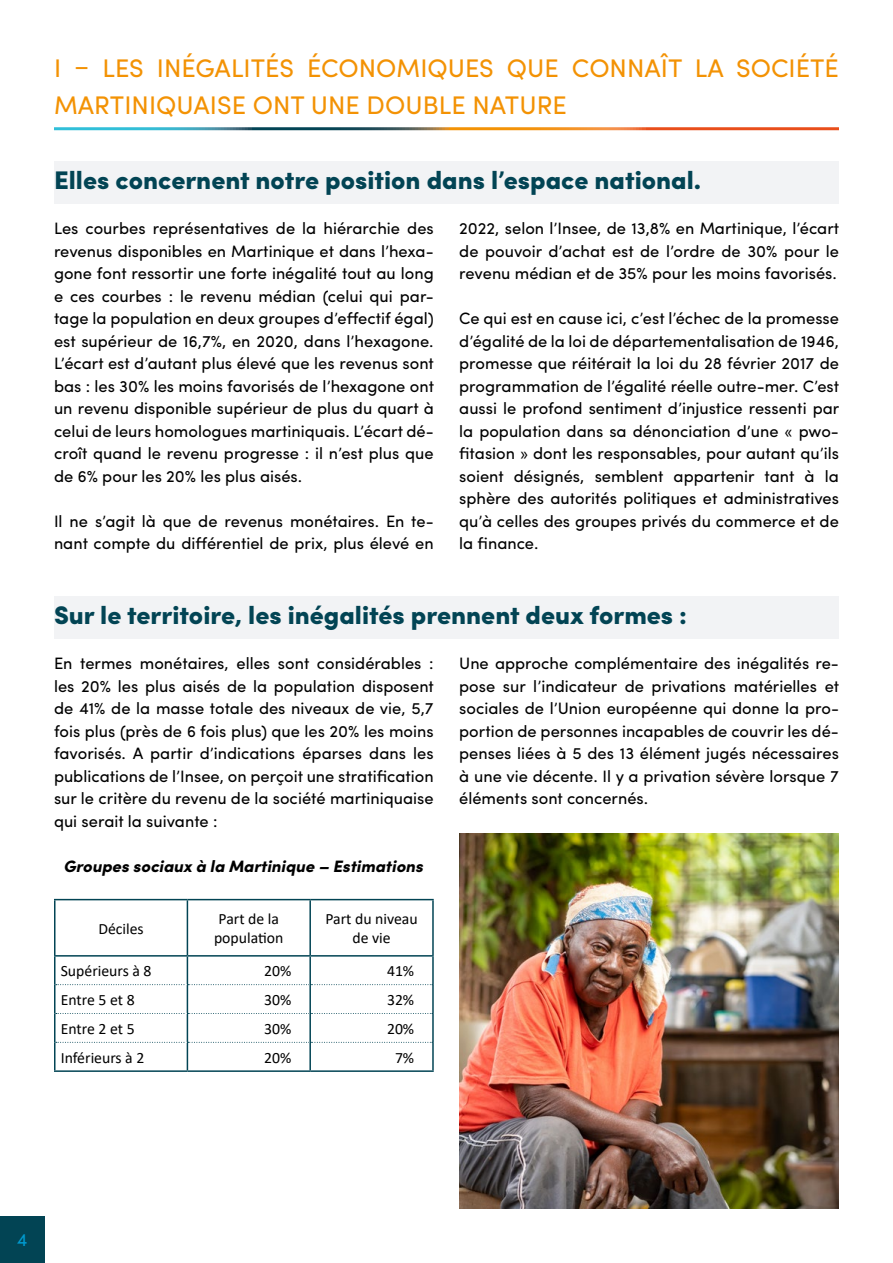
<style>
.page{position:relative;width:893px;height:1263px;background:#fff}
.page>*{position:absolute;margin:0;border:0;box-sizing:border-box;transform-origin:0 0}
.t1{font:900 25.5px "Sofia Pro";color:#024454}
.t2{font:25.5px/37.5px "Sofia Pro";color:#f39204}
.t3{font:18px "Sofia Pro";color:#0099ce}
.t4{font:16.5px/22.5px "Sofia Pro";color:#000;text-align:justify}
.t5{font:italic 900 16.5px "Sofia Pro";color:#000}
.t6{font:15.75px/18.9px "Calibri";color:#000}
</style>
<div class="page">
<div style="left:0;top:1216px;width:45px;height:47px;background:#024454"></div>
<div style="left:54px;top:161px;width:785px;height:43px;background:#f2f3f5"></div>
<div style="left:54px;top:596px;width:785px;height:43px;background:#f2f3f5"></div>
<hr style="left:54px;top:899px;width:133px;height:1px;background:#024454">
<hr style="left:54px;top:900px;width:2px;height:55px;background:#024454">
<hr style="left:187px;top:899px;width:123px;height:1px;background:#024454">
<hr style="left:187px;top:900px;width:1px;height:55px;background:#024454">
<hr style="left:310px;top:899px;width:124px;height:1px;background:#024454">
<hr style="left:309px;top:900px;width:2px;height:55px;background:#024454">
<hr style="left:432px;top:900px;width:2px;height:55px;background:#024454">
<hr style="left:54px;top:955px;width:133px;height:1px;background:#024454">
<hr style="left:54px;top:956px;width:2px;height:29px;background:#024454">
<hr style="left:187px;top:955px;width:123px;height:1px;background:#024454">
<hr style="left:310px;top:955px;width:124px;height:1px;background:#024454">
<hr style="left:432px;top:956px;width:2px;height:29px;background:#024454">
<hr style="left:54px;top:985px;width:2px;height:28px;background:#024454">
<hr style="left:432px;top:985px;width:2px;height:28px;background:#024454">
<hr style="left:54px;top:1013px;width:2px;height:29px;background:#024454">
<hr style="left:432px;top:1013px;width:2px;height:29px;background:#024454">
<hr style="left:54px;top:1042px;width:2px;height:28px;background:#024454">
<hr style="left:432px;top:1042px;width:2px;height:28px;background:#024454">
<hr style="left:54px;top:1070px;width:133px;height:2px;background:#024454">
<hr style="left:187px;top:1070px;width:123px;height:2px;background:#024454">
<hr style="left:310px;top:1070px;width:124px;height:2px;background:#024454">
<svg style="left:56px;top:956px;width:377px;height:114px"></svg>
<img style="left:459px;top:833px;width:380px;height:376px">
<h1 class="t2" style="left:54px;top:47px;width:786px">I – LES INÉGALITÉS ÉCONOMIQUES QUE CONNAÎT LA SOCIÉTÉ<br>MARTINIQUAISE ONT UNE DOUBLE NATURE</h1>
<h1 class="t1" style="left:54px;top:160px;width:649px">Elles concernent notre position dans l’espace national.</h1>
<p class="t4" style="left:54px;top:216px;width:382px;text-align:left">Les courbes représentatives de la hiérarchie des revenus disponibles en Martinique et dans l’hexa&shy;gone font ressortir une forte inégalité tout au long e ces courbes : le revenu médian (celui qui par&shy;tage la population en deux groupes d’effectif égal) est supérieur de 16,7%, en 2020, dans l’hexagone.<br>L’écart est d’autant plus élevé que les revenus sont bas : les 30% les moins favorisés de l’hexagone ont un revenu disponible supérieur de plus du quart à celui de leurs homologues martiniquais. L’écart dé&shy;croît quand le revenu progresse : il n’est plus que de 6% pour les 20% les plus aisés.</p>
<p class="t4" style="left:54px;top:508px;width:381px">Il ne s’agit là que de revenus monétaires. En te&shy;nant compte du différentiel de prix, plus élevé en</p>
<p class="t4" style="left:459px;top:216px;width:382px">2022, selon l’Insee, de 13,8% en Martinique, l’écart de pouvoir d’achat est de l’ordre de 30% pour le revenu médian et de 35% pour les moins favorisés.</p>
<p class="t4" style="left:459px;top:306px;width:382px">Ce qui est en cause ici, c’est l’échec de la promesse d’égalité de la loi de départementalisation de 1946, promesse que réitérait la loi du 28 février 2017 de programmation de l’égalité réelle outre-mer. C’est aussi le profond sentiment d’injustice ressenti par la population dans sa dénonciation d’une « pwo&shy;fitasion » dont les responsables, pour autant qu’ils soient désignés, semblent appartenir tant à la sphère des autorités politiques et administratives qu’à celles des groupes privés du commerce et de la finance.</p>
<h1 class="t1" style="left:54px;top:595px;width:635px">Sur le territoire, les inégalités prennent deux formes :</h1>
<p class="t4" style="left:54px;top:651px;width:382px">En termes monétaires, elles sont considérables : les 20% les plus aisés de la population disposent de 41% de la masse totale des niveaux de vie, 5,7 fois plus (près de 6 fois plus) que les 20% les moins favorisés. A partir d’indications éparses dans les publications de l’Insee, on perçoit une stratification sur le critère du revenu de la société martiniquaise qui serait la suivante :</p>
<p class="t5" style="left:64px;top:853px;width:361px">Groupes sociaux à la Martinique – Estimations</p>
<p class="t4" style="left:459px;top:651px;width:381px">Une approche complémentaire des inégalités re&shy;pose sur l’indicateur de privations matérielles et sociales de l’Union européenne qui donne la pro&shy;portion de personnes incapables de couvrir les dé&shy;penses liées à 5 des 13 élément jugés nécessaires à une vie décente. Il y a privation sévère lorsque 7 éléments sont concernés.</p>
<p class="t6" style="left:98px;top:918px;width:47px">Déciles</p>
<p class="t6" style="left:214px;top:909px;width:71px">Part de la population</p>
<p class="t6" style="left:325px;top:909px;width:94px;text-align:center">Part du niveau de vie</p>
<p class="t6" style="left:61px;top:961px;width:92px">Supérieurs à 8</p>
<p class="t6" style="left:264px;top:961px;width:29px">20%</p>
<p class="t6" style="left:387px;top:961px;width:29px">41%</p>
<p class="t6" style="left:61px;top:990px;width:75px">Entre 5 et 8</p>
<p class="t6" style="left:264px;top:990px;width:29px">30%</p>
<p class="t6" style="left:387px;top:990px;width:29px">32%</p>
<p class="t6" style="left:61px;top:1019px;width:75px">Entre 2 et 5</p>
<p class="t6" style="left:264px;top:1019px;width:29px">30%</p>
<p class="t6" style="left:387px;top:1019px;width:29px">20%</p>
<p class="t6" style="left:61px;top:1047px;width:85px">Inférieurs à 2</p>
<p class="t6" style="left:264px;top:1047px;width:29px">20%</p>
<p class="t6" style="left:395px;top:1047px;width:21px">7%</p>
<p class="t3" style="left:17px;top:1226px;width:12px">4</p>
</div>
